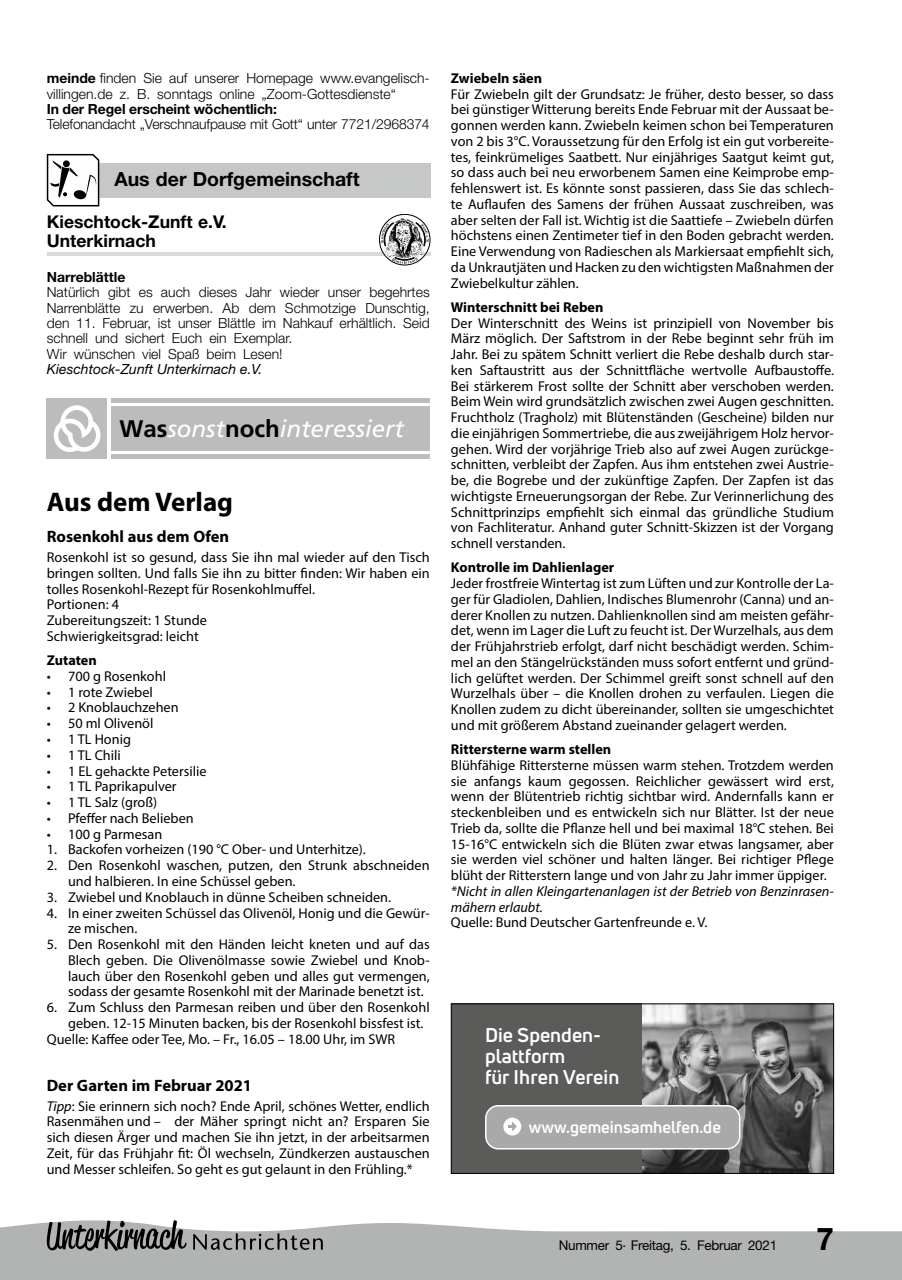
<style>
.page{position:relative;width:902px;height:1280px;background:#fff}
.page>*{position:absolute;margin:0;border:0;box-sizing:border-box;transform-origin:0 0}
.t1{font:700 31.35px "Helvetica Neue";color:#000}
.t2{font:700 27px "Myriad Pro";color:#000}
.t3{font:italic 24px "Frutiger";color:#fff}
.t4{font:700 19.5px/21px "Uni Neue";color:#fff}
.t5{font:700 19.5px "Helvetica Neue";color:#000}
.t6{font:700 17.55px/19.2px "Helvetica Neue";color:#000}
.t7{font:700 16.5px "Myriad Pro";color:#000}
.t8{font:700 16.5px "Uni Neue";color:#fff}
.t9{font:14.25px/15.8px "Myriad Pro";color:#000;text-align:justify}
.t10{font:700 14.25px "Myriad Pro";color:#000}
.t11{font:italic 14.25px/15.8px "Myriad Pro";color:#000}
.t12{font:300 13.95px/15.3px "Helvetica Neue";color:#000}
.t13{font:700 13.95px "Helvetica Neue";letter-spacing:-.01em;color:#000}
.t14{font:italic 13.95px "Helvetica Neue";color:#000}
.t15{font:13.35px "Helvetica Neue";letter-spacing:-.02em;color:#000}
.s1{font-weight:700}
.s2{font-weight:700;font-style:normal;color:#000}
.s3{font-style:italic}
</style>
<div class="page">
<svg style="left:0;top:1222px;width:901px;height:58px;background:#bbbcbc"></svg>
<svg style="left:193px;top:1233px;width:130px;height:17px;background:#878787"></svg>
<svg style="left:47px;top:1220px;width:139px;height:31px;background:#767777"></svg>
<div style="left:47px;top:163px;width:383px;height:34px;background:#c6c7c7"></div>
<svg style="left:47px;top:154px;width:52px;height:52px"></svg>
<div style="left:63px;top:160px;width:7px;height:7px;background:#000;border-radius:50%"></div>
<hr style="left:47px;top:252px;width:383px;height:4px;background:#d9dada">
<div style="left:379px;top:214px;width:51px;height:51px;border:1px solid #000;border-radius:50%"></div>
<svg style="left:380px;top:218px;width:49px;height:46px"></svg>
<div style="left:111px;top:406px;width:318px;height:45px;background:#bcbcbd"></div>
<hr style="left:111px;top:454px;width:318px;height:4px;background:#bcbcbd">
<div style="left:111px;top:398px;width:318px;height:5px;background:#bcbcbd"></div>
<div style="left:47px;top:398px;width:60px;height:60px;background:#bcbcbd"></div>
<svg style="left:54px;top:405px;width:46px;height:47px"></svg>
<div style="left:451px;top:1003px;width:382px;height:171px;background:#5b5b5a"></div>
<img style="left:642px;top:1005px;width:189px;height:167px">
<div style="left:485px;top:1106px;width:254px;height:43px;background:#a9a9aa;border-radius:13px"></div>
<div style="left:485px;top:1105px;width:255px;height:44px;border:1px solid #fefefe;border-radius:13px"></div>
<div style="left:503px;top:1117px;width:18px;height:18px;background:#fefefe;border-radius:50%"></div>
<svg style="left:508px;top:1122px;width:9px;height:9px"></svg>
<div style="left:451px;top:1003px;width:382px;height:171px;border:1px solid #000"></div>
<p class="t12" style="left:47px;top:70px;width:384px"><span class="s1">meinde</span> finden Sie auf unserer Homepage www.evangelisch&shy;villingen.de z. B. sonntags online „Zoom-Gottesdienste“</p>
<p class="t13" style="left:47px;top:100px;width:232px">in der Regel erscheint wöchentlich:</p>
<p class="t12" style="left:47px;top:116px;width:384px">Telefonandacht „Verschnaufpause mit Gott“ unter 7721/2968374</p>
<h3 class="t5" style="left:114px;top:167px;width:247px">Aus der Dorfgemeinschaft</h3>
<p class="t6" style="left:47px;top:212px;width:181px">Kieschtock-Zunft e.V.<br>Unterkirnach</p>
<p class="t13" style="left:47px;top:268px;width:80px">narreblättle</p>
<p class="t12" style="left:47px;top:284px;width:384px">Natürlich gibt es auch dieses Jahr wieder unser begehrtes Narrenblätte zu erwerben. Ab dem Schmotzige Dunschtig, den 11. Februar, ist unser Blättle im Nahkauf erhältlich. Seid schnell und sichert Euch ein Exemplar.<br>Wir wünschen viel Spaß beim Lesen!</p>
<p class="t14" style="left:47px;top:360px;width:217px">Kieschtock-Zunft Unterkirnach e.V.</p>
<h3 class="t3" style="left:119px;top:415px;width:286px"><span class="s2">Was</span>sonst<span class="s2">noch</span>interessiert</h3>
<h2 class="t2" style="left:47px;top:484px;width:188px">Aus dem Verlag</h2>
<p class="t7" style="left:47px;top:526px;width:184px">Rosenkohl aus dem Ofen</p>
<p class="t9" style="left:47px;top:549px;width:384px;text-align:left">Rosenkohl ist so gesund, dass Sie ihn mal wieder auf den Tisch bringen sollten. Und falls Sie ihn zu bitter finden: Wir haben ein tolles Rosenkohl-Rezept für Rosenkohlmuffel.<br>Portionen: 4<br>Zubereitungszeit: 1 Stunde<br>Schwierigkeitsgrad: leicht</p>
<p class="t10" style="left:47px;top:651px;width:52px">Zutaten</p>
<p class="t9" style="left:47px;top:668px;width:121px">• 700 g Rosenkohl</p>
<p class="t9" style="left:47px;top:684px;width:108px">• 1 rote Zwiebel</p>
<p class="t9" style="left:47px;top:700px;width:133px">• 2 Knoblauchzehen</p>
<p class="t9" style="left:47px;top:715px;width:108px">• 50 ml Olivenöl</p>
<p class="t9" style="left:47px;top:731px;width:86px">• 1 TL Honig</p>
<p class="t9" style="left:47px;top:747px;width:76px">• 1 TL Chili</p>
<p class="t9" style="left:47px;top:763px;width:161px">• 1 EL gehackte Petersilie</p>
<p class="t9" style="left:47px;top:778px;width:131px">• 1 TL Paprikapulver</p>
<p class="t9" style="left:47px;top:794px;width:112px">• 1 TL Salz (groß)</p>
<p class="t9" style="left:47px;top:810px;width:148px">• Pfeffer nach Belieben</p>
<p class="t9" style="left:47px;top:826px;width:117px">• 100 g Parmesan</p>
<p class="t9" style="left:47px;top:842px;width:320px">1. Backofen vorheizen (190 °C Ober- und Unterhitze).</p>
<p class="t9" style="left:68px;top:857px;width:363px;text-indent:-21px">2. Den Rosenkohl waschen, putzen, den Strunk abschneiden und halbieren. In eine Schüssel geben.</p>
<p class="t9" style="left:47px;top:889px;width:346px">3. Zwiebel und Knoblauch in dünne Scheiben schneiden.</p>
<p class="t9" style="left:68px;top:905px;width:363px;text-indent:-21px">4. In einer zweiten Schüssel das Olivenöl, Honig und die Gewür&shy;ze mischen.</p>
<p class="t9" style="left:68px;top:936px;width:363px;text-indent:-21px">5. Den Rosenkohl mit den Händen leicht kneten und auf das Blech geben. Die Olivenölmasse sowie Zwiebel und Knob&shy;lauch über den Rosenkohl geben und alles gut vermengen, sodass der gesamte Rosenkohl mit der Marinade benetzt ist.</p>
<p class="t9" style="left:47px;top:999px;width:384px">6. Zum Schluss den Parmesan reiben und über den Rosenkohl</p>
<p class="t9" style="left:68px;top:1015px;width:357px">geben. 12-15 Minuten backen, bis der Rosenkohl bissfest ist.</p>
<p class="t9" style="left:47px;top:1031px;width:350px">Quelle: Kaffee oder Tee, Mo. – Fr., 16.05 – 18.00 Uhr, im SWR</p>
<p class="t7" style="left:47px;top:1074px;width:207px">Der Garten im Februar 2021</p>
<p class="t9" style="left:47px;top:1098px;width:384px"><span class="s3">Tipp</span>: Sie erinnern sich noch? Ende April, schönes Wetter, endlich Rasenmähen und – der Mäher springt nicht an? Ersparen Sie sich diesen Ärger und machen Sie ihn jetzt, in der arbeitsarmen Zeit, für das Frühjahr fit: Öl wechseln, Zündkerzen austauschen und Messer schleifen. So geht es gut gelaunt in den Frühling.*</p>
<p class="t10" style="left:451px;top:69px;width:93px">Zwiebeln säen</p>
<p class="t9" style="left:451px;top:86px;width:384px">Für Zwiebeln gilt der Grundsatz: Je früher, desto besser, so dass bei günstiger Witterung bereits Ende Februar mit der Aussaat be&shy;gonnen werden kann. Zwiebeln keimen schon bei Temperaturen von 2 bis 3°C. Voraussetzung für den Erfolg ist ein gut vorbereite&shy;tes, feinkrümeliges Saatbett. Nur einjähriges Saatgut keimt gut, so dass auch bei neu erworbenem Samen eine Keimprobe emp&shy;fehlenswert ist. Es könnte sonst passieren, dass Sie das schlech&shy;te Auflaufen des Samens der frühen Aussaat zuschreiben, was aber selten der Fall ist. Wichtig ist die Saattiefe – Zwiebeln dürfen höchstens einen Zentimeter tief in den Boden gebracht werden.<br>Eine Verwendung von Radieschen als Markiersaat empfiehlt sich, da Unkrautjäten und Hacken zu den wichtigsten Maßnahmen der Zwiebelkultur zählen.</p>
<p class="t10" style="left:451px;top:298px;width:154px">Winterschnitt bei Reben</p>
<p class="t9" style="left:451px;top:315px;width:384px">Der Winterschnitt des Weins ist prinzipiell von November bis März möglich. Der Saftstrom in der Rebe beginnt sehr früh im Jahr. Bei zu spätem Schnitt verliert die Rebe deshalb durch star&shy;ken Saftaustritt aus der Schnittfläche wertvolle Aufbaustoffe.<br>Bei stärkerem Frost sollte der Schnitt aber verschoben werden.<br>Beim Wein wird grundsätzlich zwischen zwei Augen geschnitten.<br>Fruchtholz (Tragholz) mit Blütenständen (Gescheine) bilden nur die einjährigen Sommertriebe, die aus zweijährigem Holz hervor&shy;gehen. Wird der vorjährige Trieb also auf zwei Augen zurückge&shy;schnitten, verbleibt der Zapfen. Aus ihm entstehen zwei Austrie&shy;be, die Bogrebe und der zukünftige Zapfen. Der Zapfen ist das wichtigste Erneuerungsorgan der Rebe. Zur Verinnerlichung des Schnittprinzips empfiehlt sich einmal das gründliche Studium von Fachliteratur. Anhand guter Schnitt-Skizzen ist der Vorgang schnell verstanden.</p>
<p class="t10" style="left:451px;top:558px;width:165px">Kontrolle im Dahlienlager</p>
<p class="t9" style="left:451px;top:575px;width:384px">Jeder frostfreie Wintertag ist zum Lüften und zur Kontrolle der La&shy;ger für Gladiolen, Dahlien, Indisches Blumenrohr (Canna) und an&shy;derer Knollen zu nutzen. Dahlienknollen sind am meisten gefähr&shy;det, wenn im Lager die Luft zu feucht ist. Der Wurzelhals, aus dem der Frühjahrstrieb erfolgt, darf nicht beschädigt werden. Schim&shy;mel an den Stängelrückständen muss sofort entfernt und gründ&shy;lich gelüftet werden. Der Schimmel greift sonst schnell auf den Wurzelhals über – die Knollen drohen zu verfaulen. Liegen die Knollen zudem zu dicht übereinander, sollten sie umgeschichtet und mit größerem Abstand zueinander gelagert werden.</p>
<p class="t10" style="left:451px;top:740px;width:162px">Rittersterne warm stellen</p>
<p class="t9" style="left:451px;top:757px;width:384px">Blühfähige Rittersterne müssen warm stehen. Trotzdem werden sie anfangs kaum gegossen. Reichlicher gewässert wird erst, wenn der Blütentrieb richtig sichtbar wird. Andernfalls kann er steckenbleiben und es entwickeln sich nur Blätter. Ist der neue Trieb da, sollte die Pflanze hell und bei maximal 18°C stehen. Bei 15-16°C entwickeln sich die Blüten zwar etwas langsamer, aber sie werden viel schöner und halten länger. Bei richtiger Pflege blüht der Ritterstern lange und von Jahr zu Jahr immer üppiger.</p>
<p class="t11" style="left:451px;top:883px;width:384px">*Nicht in allen Kleingartenanlagen ist der Betrieb von Benzinrasen&shy;mähern erlaubt.</p>
<p class="t9" style="left:451px;top:914px;width:258px">Quelle: Bund Deutscher Gartenfreunde e. V.</p>
<h3 class="t4" style="left:485px;top:1024px;width:136px">Die Spenden&shy;plattform<br>für Ihren Verein</h3>
<p class="t8" style="left:528px;top:1117px;width:194px">www.gemeinsamhelfen.de</p>
<p class="t15" style="left:558px;top:1238px;width:220px">Nummer 5. Freitag, 5. Februar 2021</p>
<h1 class="t1" style="left:816px;top:1220px;width:19px">7</h1>
</div>
